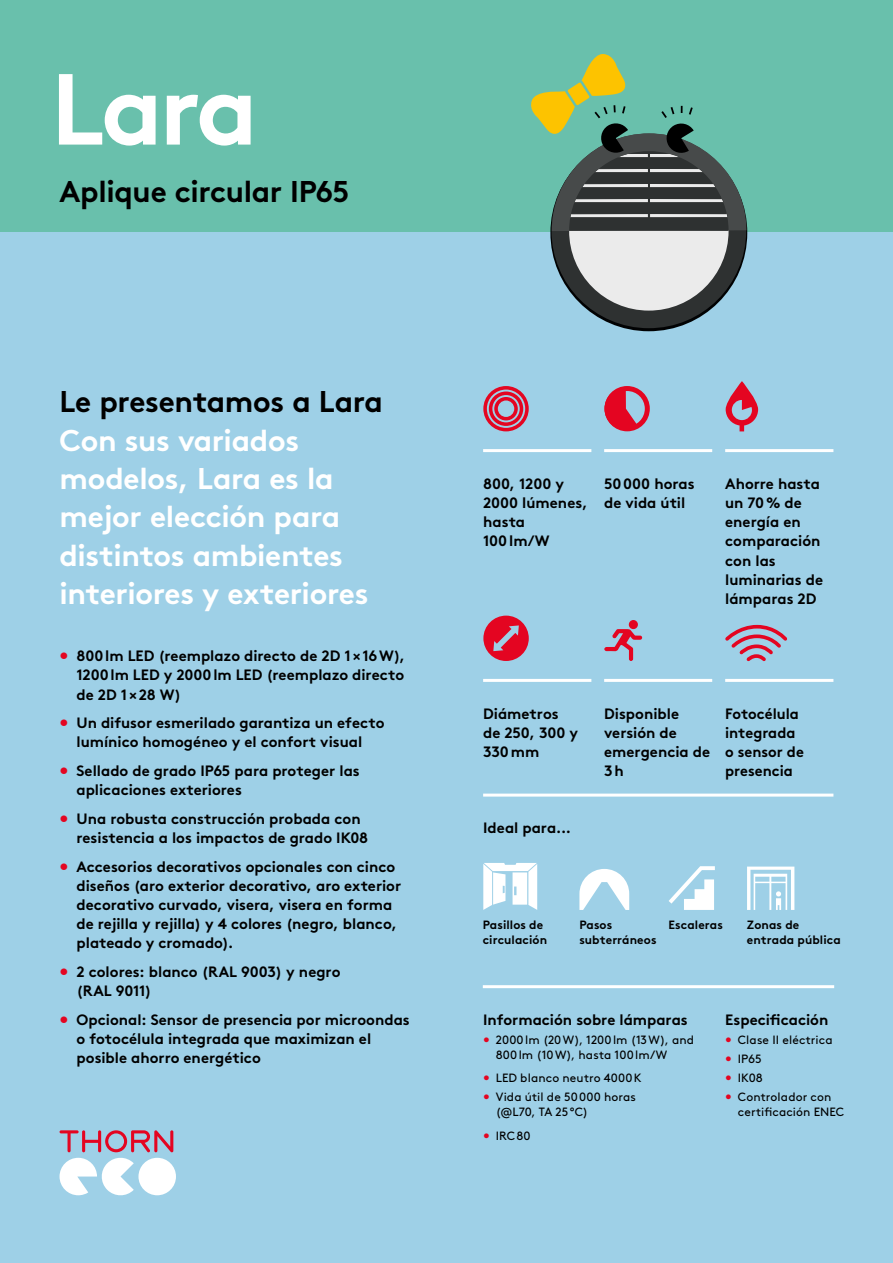
<style>
.page{position:relative;width:893px;height:1263px;background:#9ed0e7}
.page>*{position:absolute;margin:0;border:0;box-sizing:border-box;transform-origin:0 0}
.t1{font:700 100.65px "Brown";color:#fff}
.t2{font:700 30px/38.2px "Brown";letter-spacing:-.01em;color:#fff}
.t3{font:700 30px "Brown";letter-spacing:-.015em;color:#000}
.t4{font:700 15px/19.2px "Brown";color:#000}
.t5{font:12px/14.9px "Brown";letter-spacing:.01em;color:#000}
.t6{font:700 12px/14.9px "Brown";letter-spacing:.01em;color:#000}
.s1{color:#e40521}
</style>
<div class="page">
<div style="left:0;top:0;width:893px;height:232px;background:#69c0ac"></div>
<div style="left:551px;top:133px;width:195px;height:195px;background:#2e3131;border-radius:50%"></div>
<div style="left:569px;top:151px;width:160px;height:160px;background:#ebebeb;border-radius:50%"></div>
<svg style="left:531px;top:54px;width:215px;height:177px"></svg>
<hr style="left:483px;top:985px;width:351px;height:3px;background:#fff">
<hr style="left:483px;top:794px;width:350px;height:3px;background:#fff">
<svg style="left:483px;top:386px;width:46px;height:45px"></svg>
<svg style="left:605px;top:387px;width:33px;height:43px"></svg>
<div style="left:604px;top:386px;width:46px;height:45px;border:5px solid #e40521;border-radius:50%"></div>
<svg style="left:726px;top:381px;width:32px;height:50px"></svg>
<svg style="left:483px;top:616px;width:46px;height:45px"></svg>
<svg style="left:604px;top:629px;width:38px;height:32px"></svg>
<div style="left:629px;top:620px;width:9px;height:9px;background:#e40521;border-radius:50%"></div>
<svg style="left:725px;top:625px;width:62px;height:36px"></svg>
<svg style="left:579px;top:869px;width:50px;height:41px"></svg>
<svg style="left:483px;top:863px;width:54px;height:47px"></svg>
<svg style="left:669px;top:866px;width:46px;height:44px"></svg>
<svg style="left:747px;top:866px;width:47px;height:44px"></svg>
<hr style="left:725px;top:449px;width:108px;height:3px;background:#fff">
<hr style="left:725px;top:679px;width:108px;height:3px;background:#fff">
<hr style="left:604px;top:449px;width:108px;height:3px;background:#fff">
<hr style="left:604px;top:679px;width:108px;height:3px;background:#fff">
<hr style="left:483px;top:449px;width:108px;height:3px;background:#fff">
<hr style="left:483px;top:679px;width:108px;height:3px;background:#fff">
<div style="left:138px;top:1158px;width:38px;height:37px;background:#fff;border-radius:50%"></div>
<svg style="left:60px;top:1130px;width:113px;height:65px"></svg>
<h1 class="t1" style="left:51px;top:28px;width:209px">Lara</h1>
<h2 class="t3" style="left:60px;top:167px;width:291px">Aplique circular IP65</h2>
<h2 class="t3" style="left:60px;top:378px;width:325px">Le presentamos a Lara</h2>
<h2 class="t2" style="left:60px;top:418px;width:310px">Con sus variados modelos, Lara es la mejor elección para distintos ambientes interiores y exteriores</h2>
<p class="t4" style="left:77px;top:645px;width:330px;text-align:justify;text-indent:-17px"><span class="s1">•</span> 800lm LED (reemplazo directo de 2D 1×16W), 1200lm LED y 2000lm LED (reemplazo directo de 2D 1×28 W)</p>
<p class="t4" style="left:59px;top:712px;width:326px;text-align:center"><span class="s1">•</span> Un difusor esmerilado garantiza un efecto lumínico homogéneo y el confort visual</p>
<p class="t4" style="left:77px;top:760px;width:285px;text-indent:-17px"><span class="s1">•</span> Sellado de grado IP65 para proteger las aplicaciones exteriores</p>
<p class="t4" style="left:77px;top:807px;width:293px;text-indent:-17px"><span class="s1">•</span> Una robusta construcción probada con resistencia a los impactos de grado IK08</p>
<p class="t4" style="left:77px;top:855px;width:326px;text-indent:-17px"><span class="s1">•</span> Accesorios decorativos opcionales con cinco diseños (aro exterior decorativo, aro exterior decorativo curvado, visera, visera en forma de rejilla y rejilla) y 4 colores (negro, blanco, plateado y cromado).</p>
<p class="t4" style="left:77px;top:960px;width:265px;text-indent:-17px"><span class="s1">•</span> 2 colores: blanco (RAL 9003) y negro (RAL 9011)</p>
<p class="t4" style="left:77px;top:1008px;width:335px;text-indent:-17px"><span class="s1">•</span> Opcional: Sensor de presencia por microondas o fotocélula integrada que maximizan el posible ahorro energético</p>
<p class="t4" style="left:483px;top:1008px;width:206px">Información sobre lámparas</p>
<p class="t4" style="left:483px;top:473px;width:106px">800, 1200 y<br>2000 lúmenes, hasta<br>100lm/W</p>
<p class="t4" style="left:725px;top:473px;width:99px">Ahorre hasta un 70% de energía en comparación con las luminarias de lámparas 2D</p>
<p class="t4" style="left:604px;top:473px;width:92px">50000 horas de vida útil</p>
<p class="t4" style="left:483px;top:702px;width:97px">Diámetros de 250, 300 y<br>330mm</p>
<p class="t4" style="left:604px;top:702px;width:108px">Disponible versión de emergencia de<br>3h</p>
<p class="t4" style="left:725px;top:702px;width:80px">Fotocélula integrada o sensor de presencia</p>
<p class="t4" style="left:483px;top:817px;width:90px">Ideal para...</p>
<p class="t6" style="left:483px;top:916px;width:66px">Pasillos de circulación</p>
<p class="t6" style="left:668px;top:916px;width:56px">Escaleras</p>
<p class="t6" style="left:747px;top:916px;width:95px">Zonas de entrada pública</p>
<p class="t6" style="left:579px;top:916px;width:79px">Pasos subterráneos</p>
<p class="t4" style="left:725px;top:1008px;width:105px">Especificación</p>
<p class="t5" style="left:725px;top:1031px;width:109px"><span class="s1">•</span> Clase II eléctrica</p>
<p class="t5" style="left:725px;top:1050px;width:38px"><span class="s1">•</span> IP65</p>
<p class="t5" style="left:725px;top:1070px;width:39px"><span class="s1">•</span> IK08</p>
<p class="t5" style="left:738px;top:1089px;width:108px;text-indent:-13px"><span class="s1">•</span> Controlador con certificación ENEC</p>
<p class="t5" style="left:496px;top:1031px;width:200px;text-indent:-13px"><span class="s1">•</span> 2000lm (20W), 1200lm (13W), and<br>800lm (10W), hasta 100lm/W</p>
<p class="t5" style="left:483px;top:1070px;width:160px"><span class="s1">•</span> LED blanco neutro 4000K</p>
<p class="t5" style="left:496px;top:1089px;width:142px;text-indent:-13px"><span class="s1">•</span> Vida útil de 50000 horas (@L70, TA 25°C)</p>
<p class="t5" style="left:483px;top:1127px;width:49px"><span class="s1">•</span> IRC80</p>
</div>
